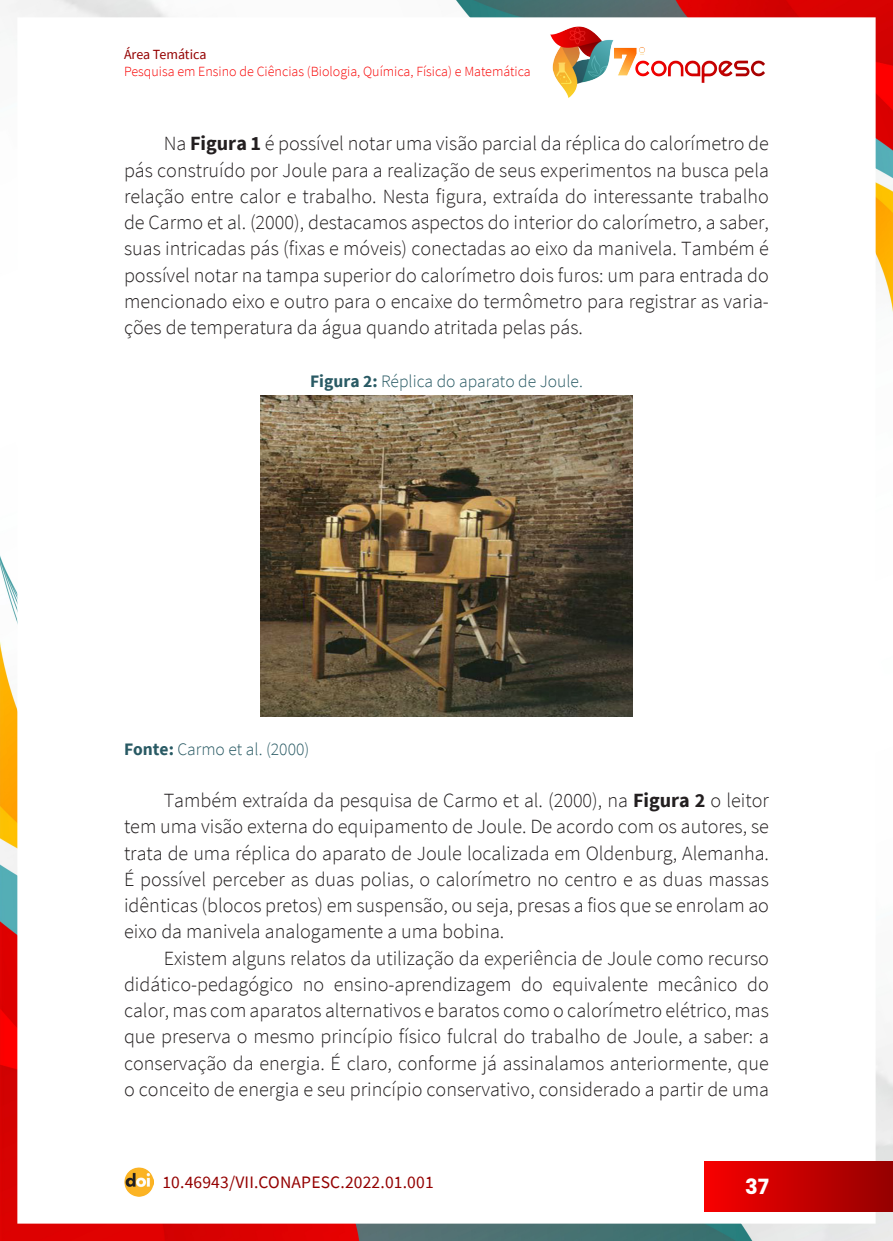
<style>
.page{position:relative;width:893px;height:1241px;background:#fff}
.page>*{position:absolute;margin:0;border:0;box-sizing:border-box;transform-origin:0 0}
.t1{font:700 21px "Poppins";color:#fff}
._7_CORPO{font:300 20.12px/26.2px "Source Sans Pro";color:#231f20;text-align:justify}
.t2{font:17.5px "Source Sans Pro";letter-spacing:.01em;color:#940000}
._12_LEGENDAS{font:300 17.5px "Source Sans Pro";color:#295a64}
._13_FONTES{font:300 17.5px "Source Sans Pro";color:#295a64}
.t3{font:300 14px "Source Sans Pro";color:#f80000}
.t4{font:14px "Source Sans Pro";letter-spacing:-.005em;color:#940000}
.s1{font-weight:700}
</style>
<div class="page">
<img style="left:0;top:0;width:893px;height:1240px">
<div style="left:17px;top:17px;width:859px;height:1206px;background:#fff"></div>
<img style="left:124px;top:1167px;width:30px;height:29px">
<div style="left:704px;top:1161px;width:189px;height:49px;background:linear-gradient(to right,#f80000,#950000)"></div>
<img style="left:550px;top:26px;width:215px;height:72px">
<img style="left:260px;top:396px;width:372px;height:320px">
<p class="t4" style="left:124px;top:45px;width:84px">Área Temática</p>
<p class="t3" style="left:124px;top:62px;width:408px">Pesquisa em Ensino de Ciências (Biologia, Química, Física) e Matemática</p>
<p class="_7_CORPO" style="left:124px;top:130px;width:646px;text-indent:40px">Na <span class="s1">Figura 1</span> é possível notar uma visão parcial da réplica do calorímetro de pás construído por Joule para a realização de seus experimentos na busca pela relação entre calor e trabalho. Nesta figura, extraída do interessante trabalho de Carmo et al. (2000), destacamos aspectos do interior do calorímetro, a saber, suas intricadas pás (fixas e móveis) conectadas ao eixo da manivela. Também é possível notar na tampa superior do calorímetro dois furos: um para entrada do mencionado eixo e outro para o encaixe do termômetro para registrar as varia&shy;ções de temperatura da água quando atritada pelas pás.</p>
<p class="_12_LEGENDAS" style="left:310px;top:370px;width:274px"><span class="s1">Figura 2:</span> Réplica do aparato de Joule.</p>
<p class="_13_FONTES" style="left:124px;top:737px;width:187px"><span class="s1">Fonte:</span> Carmo et al. (2000)</p>
<p class="_7_CORPO" style="left:124px;top:787px;width:646px;text-indent:40px">Também extraída da pesquisa de Carmo et al. (2000), na <span class="s1">Figura 2</span> o leitor tem uma visão externa do equipamento de Joule. De acordo com os autores, se trata de uma réplica do aparato de Joule localizada em Oldenburg, Alemanha.<br>É possível perceber as duas polias, o calorímetro no centro e as duas massas idênticas (blocos pretos) em suspensão, ou seja, presas a fios que se enrolam ao eixo da manivela analogamente a uma bobina.</p>
<p class="_7_CORPO" style="left:124px;top:944px;width:646px;text-indent:40px">Existem alguns relatos da utilização da experiência de Joule como recurso didático-pedagógico no ensino-aprendizagem do equivalente mecânico do calor, mas com aparatos alternativos e baratos como o calorímetro elétrico, mas que preserva o mesmo princípio físico fulcral do trabalho de Joule, a saber: a conservação da energia. É claro, conforme já assinalamos anteriormente, que o conceito de energia e seu princípio conservativo, considerado a partir de uma</p>
<p class="t2" style="left:162px;top:1170px;width:273px">10.46943/VII.CONAPESC.2022.01.001</p>
<p class="t1" style="left:745px;top:1173px;width:25px">37</p>
</div>
